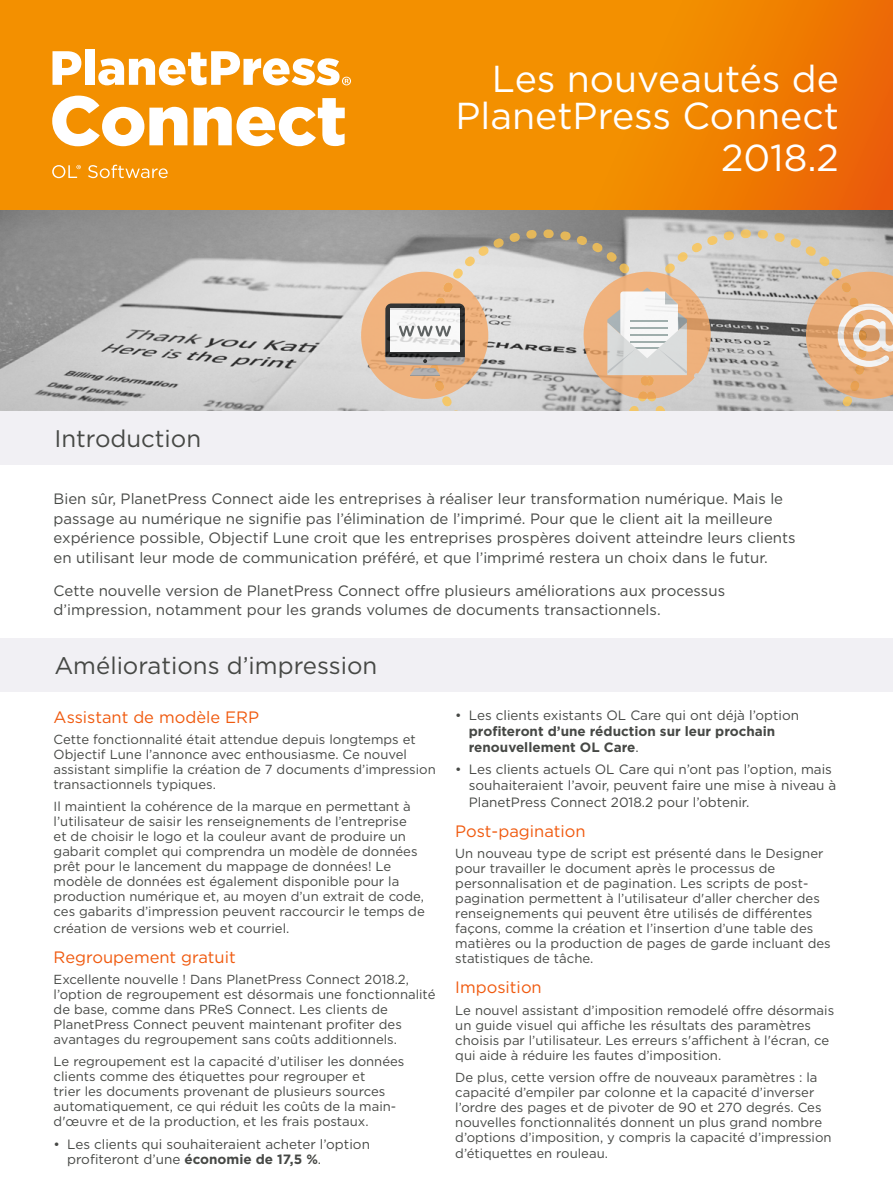
<style>
.page{position:relative;width:893px;height:1188px;background:#fff}
.page>*{position:absolute;margin:0;border:0;box-sizing:border-box;transform-origin:0 0}
.t1{font:37.5px/37.5px "Gotham";color:#fff;text-align:right}
.t2{font:24px "Gotham";color:#464845}
.t3{font:16.5px "Gotham";color:#f05a0f}
.t4{font:15px/19.5px "Gotham";color:#464845}
.t5{font:13.5px/16.2px "Gotham";color:#464845}
.t6{font:700 13.5px/15.8px "Gotham";color:#464845}
.t7{font:13.2px/15px "Gotham";color:#464845}
.s1{font-weight:700}
.s2{font-weight:400}
</style>
<div class="page">
<img style="left:0;top:209px;width:893px;height:202px">
<svg style="left:428px;top:229px;width:212px;height:182px;background:#c4c2bf"></svg>
<svg style="left:640px;top:229px;width:227px;height:182px;background:#c3c1be"></svg>
<svg style="left:583px;top:272px;width:128px;height:127px;background:#e0c8b2"></svg>
<svg style="left:361px;top:272px;width:127px;height:127px;background:#d6b99f"></svg>
<svg style="left:806px;top:272px;width:87px;height:127px;background:#e2b68f"></svg>
<svg style="left:0;top:0;width:893px;height:209px;background:#f18801"></svg>
<svg style="left:52px;top:51px;width:29px;height:34px"></svg>
<div style="left:85px;top:50px;width:9px;height:35px;background:#fff"></div>
<svg style="left:98px;top:51px;width:253px;height:34px"></svg>
<svg style="left:52px;top:96px;width:135px;height:50px"></svg>
<svg style="left:194px;top:98px;width:151px;height:48px"></svg>
<svg style="left:88px;top:165px;width:80px;height:13px"></svg>
<svg style="left:52px;top:165px;width:29px;height:13px"></svg>
<div style="left:0;top:411px;width:893px;height:53px;background:#f1f0f4"></div>
<div style="left:0;top:638px;width:893px;height:53px;background:#f1f0f4"></div>
<h2 class="t2" style="left:54px;top:423px;width:148px">Introduction</h2>
<h1 class="t1" style="left:456px;top:59px;width:385px">Les nouveautés de<br>PlanetPress Connect</h1>
<h1 class="t1" style="left:721px;top:139px;width:119px">2018.2</h1>
<p class="t4" style="left:54px;top:489px;width:743px">Bien sûr, PlanetPress Connect aide les entreprises à réaliser leur transformation numérique. Mais le passage au numérique ne signifie pas l’élimination de l’imprimé. Pour que le client ait la meilleure expérience possible, Objectif Lune croit que les entreprises prospères doivent atteindre leurs clients en utilisant leur mode de communication préféré, et que l’imprimé restera un choix dans le futur.</p>
<p class="t4" style="left:54px;top:580px;width:673px">Cette nouvelle version de PlanetPress Connect offre plusieurs améliorations aux processus d’impression, notamment pour les grands volumes de documents transactionnels.</p>
<h2 class="t2" style="left:54px;top:650px;width:325px">Améliorations d’impression</h2>
<p class="t3" style="left:54px;top:706px;width:207px">Assistant de modèle ERP</p>
<p class="t7" style="left:54px;top:732px;width:384px">Cette fonctionnalité était attendue depuis longtemps et Objectif Lune l’annonce avec enthousiasme. Ce nouvel assistant simplifie la création de 7 documents d’impression transactionnels typiques.</p>
<p class="t7" style="left:54px;top:799px;width:373px">Il maintient la cohérence de la marque en permettant à l’utilisateur de saisir les renseignements de l’entreprise<br>et de choisir le logo et la couleur avant de produire un gabarit complet qui comprendra un modèle de données prêt pour le lancement du mappage de données! Le modèle de données est également disponible pour la production numérique et, au moyen d’un extrait de code, ces gabarits d’impression peuvent raccourcir le temps de</p>
<p class="t7" style="left:54px;top:920px;width:237px">création de versions web et courriel.</p>
<p class="t3" style="left:54px;top:946px;width:184px">Regroupement gratuit</p>
<p class="t7" style="left:54px;top:972px;width:383px">Excellente nouvelle ! Dans PlanetPress Connect 2018.2, l’option de regroupement est désormais une fonctionnalité de base, comme dans PReS Connect. Les clients de PlanetPress Connect peuvent maintenant profiter des avantages du regroupement sans coûts additionnels.</p>
<p class="t7" style="left:54px;top:1054px;width:352px">Le regroupement est la capacité d’utiliser les données clients comme des étiquettes pour regrouper et<br>trier les documents provenant de plusieurs sources automatiquement, ce qui réduit les coûts de la main&shy;d'œuvre et de la production, et les frais postaux.</p>
<p class="t5" style="left:67px;top:1136px;width:304px;line-height:15.8px;text-indent:-14px">• Les clients qui souhaiteraient acheter l’option profiteront d’une <span class="s1">économie de 17,5 %</span>.</p>
<p class="t5" style="left:455px;top:707px;width:345px">• Les clients existants OL Care qui ont déjà l’option</p>
<p class="t6" style="left:469px;top:723px;width:308px">profiteront d’une réduction sur leur prochain renouvellement OL Care<span class="s2">.</span></p>
<p class="t5" style="left:469px;top:761px;width:369px;text-indent:-14px">• Les clients actuels OL Care qui n’ont pas l’option, mais souhaiteraient l’avoir, peuvent faire une mise à niveau à<br>PlanetPress Connect 2018.2 pour l’obtenir.</p>
<p class="t3" style="left:455px;top:820px;width:132px">Post-pagination</p>
<p class="t7" style="left:455px;top:846px;width:377px">Un nouveau type de script est présenté dans le Designer pour travailler le document après le processus de personnalisation et de pagination. Les scripts de post&shy;pagination permettent à l’utilisateur d'aller chercher des renseignements qui peuvent être utilisés de différentes façons, comme la création et l’insertion d’une table des matières ou la production de pages de garde incluant des statistiques de tâche.</p>
<p class="t3" style="left:455px;top:977px;width:88px">Imposition</p>
<p class="t7" style="left:455px;top:1003px;width:380px">Le nouvel assistant d’imposition remodelé offre désormais un guide visuel qui affiche les résultats des paramètres choisis par l’utilisateur. Les erreurs s'affichent à l'écran, ce qui aide à réduire les fautes d’imposition.</p>
<p class="t7" style="left:455px;top:1069px;width:378px">De plus, cette version offre de nouveaux paramètres : la capacité d’empiler par colonne et la capacité d’inverser l’ordre des pages et de pivoter de 90 et 270 degrés. Ces nouvelles fonctionnalités donnent un plus grand nombre d’options d’imposition, y compris la capacité d’impression d’étiquettes en rouleau.</p>
</div>
